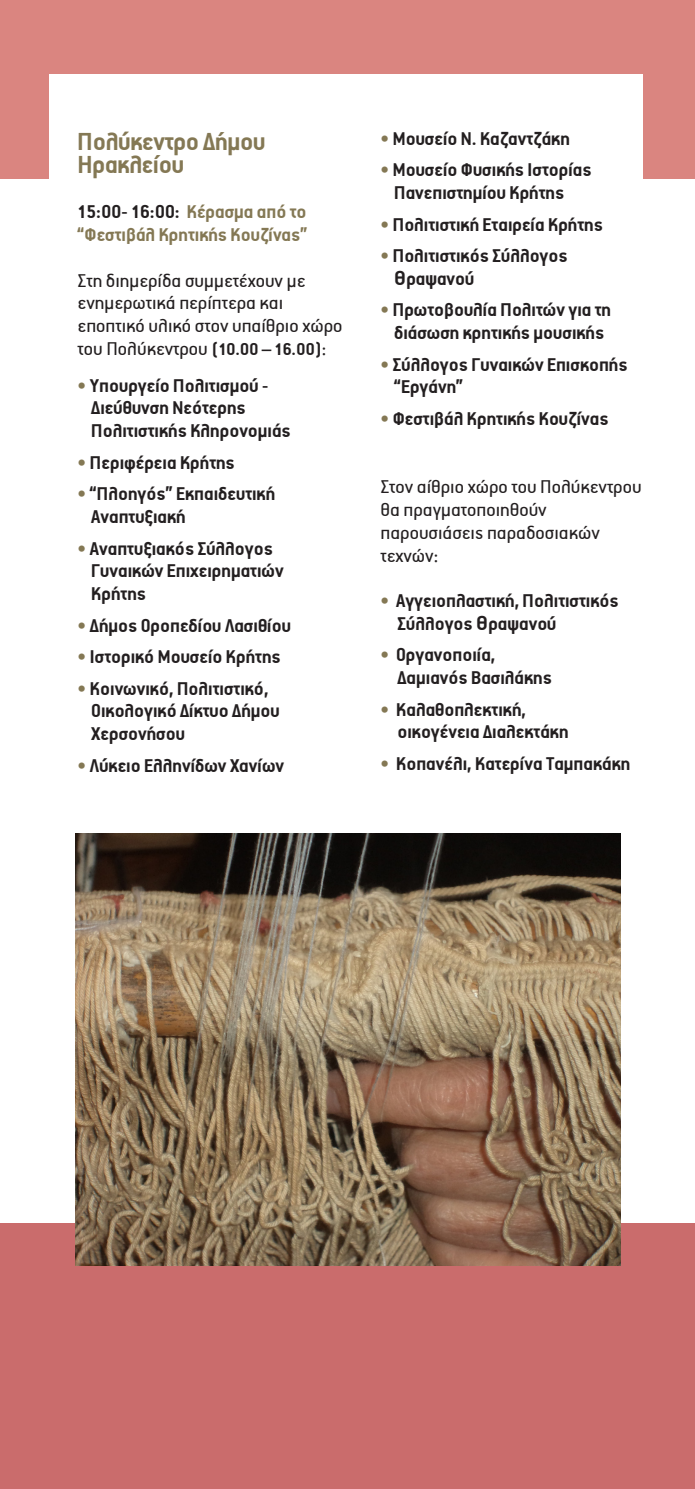
<style>
.page{position:relative;width:695px;height:1489px;background:#fff}
.page>*{position:absolute;margin:0;border:0;box-sizing:border-box;transform-origin:0 0}
.t1{font:700 28px/22.8px "PF Premier Text";letter-spacing:-.01em;color:#847854}
.t2{font:700 21px "PF Premier Text";color:#231f20}
.t3{font:21px/22.8px "PF Premier Text";color:#231f20}
.t4{font:700 21px/22.8px "PF Premier Text";color:#847854}
.s1{color:#231f20}
.s2{font-weight:700;font-size:19.25px}
.s3{color:#847854}
.s4{font-size:22.75px}
</style>
<div class="page">
<div style="left:0;top:0;width:694px;height:179px;background:#da8580"></div>
<div style="left:49px;top:75px;width:594px;height:213px;background:#fff"></div>
<div style="left:0;top:1223px;width:694px;height:265px;background:#ca6c6c"></div>
<img style="left:75px;top:833px;width:545px;height:432px">
<p class="t1" style="left:78px;top:130px;width:189px">Πολύκεντρο Δήμου<br>Ηρακλείου</p>
<p class="t4" style="left:78px;top:200px;width:231px"><span class="s1">15:00- 16:00:</span> Κέρασμα από το “Φεστιβάλ Κρητικής Κουζίνας”</p>
<p class="t3" style="left:78px;top:269px;width:266px">Στη διημερίδα συμμετέχουν με ενημερωτικά περίπτερα και εποπτικό υλικό στον υπαίθριο χώρο του Πολύκεντρου <span class="s2">(10.00 – 16.00)</span>:</p>
<p class="t2" style="left:78px;top:375px;width:192px"><span class="s3">•</span> Υπουργείο Πολιτισμού -</p>
<p class="t2" style="left:91px;top:397px;width:156px">Διεύθυνση Νεότερης</p>
<p class="t2" style="left:91px;top:420px;width:201px">Πολιτιστικής Κληρονομιάς</p>
<p class="t2" style="left:78px;top:452px;width:159px"><span class="s3">•</span> Περιφέρεια Κρήτης</p>
<p class="t2" style="left:78px;top:483px;width:199px"><span class="s3">•</span> “Πλοηγός” Εκπαιδευτική</p>
<p class="t2" style="left:91px;top:506px;width:96px">Αναπτυξιακή</p>
<p class="t2" style="left:78px;top:537px;width:197px"><span class="s3">•</span> Αναπτυξιακός Σύλλογος</p>
<p class="t2" style="left:91px;top:560px;width:194px">Γυναικών Επιχειρηματιών</p>
<p class="t2" style="left:91px;top:583px;width:56px">Κρήτης</p>
<p class="t2" style="left:78px;top:614px;width:215px"><span class="s3">•</span> Δήμος Οροπεδίου Λασιθίου</p>
<p class="t2" style="left:78px;top:646px;width:205px"><span class="s3">•</span> Ιστορικό Μουσείο Κρήτης</p>
<p class="t2" style="left:78px;top:677px;width:192px"><span class="s3">•</span> Κοινωνικό, Πολιτιστικό,</p>
<p class="t2" style="left:91px;top:700px;width:190px">Οικολογικό Δίκτυο Δήμου</p>
<p class="t2" style="left:91px;top:723px;width:95px">Χερσονήσου</p>
<p class="t2" style="left:78px;top:754px;width:208px"><span class="s3">•</span> Λύκειο Ελληνίδων Χανίων</p>
<p class="t2" style="left:380px;top:128px;width:191px"><span class="s3">•</span> Μουσείο Ν. Καζαντζάκη</p>
<p class="t2" style="left:380px;top:159px;width:213px"><span class="s3">•</span> Μουσείο Φυσικής Ιστορίας</p>
<p class="t2" style="left:394px;top:182px;width:172px">Πανεπιστημίου Κρήτης</p>
<p class="t2" style="left:380px;top:214px;width:224px"><span class="s3">•</span> Πολιτιστική Εταιρεία Κρήτης</p>
<p class="t2" style="left:380px;top:245px;width:189px"><span class="s3">•</span> Πολιτιστικός Σύλλογος</p>
<p class="t2" style="left:394px;top:268px;width:82px"><span class="s4">Θ</span>ραψανού</p>
<p class="t2" style="left:380px;top:299px;width:232px"><span class="s3">•</span> Πρωτοβουλία Πολιτών για τη</p>
<p class="t2" style="left:394px;top:322px;width:212px">διάσωση κρητικής μουσικής</p>
<p class="t2" style="left:380px;top:354px;width:249px"><span class="s3">•</span> Σύλλογος Γυναικών Επισκοπής</p>
<p class="t2" style="left:394px;top:376px;width:71px">“Εργάνη”</p>
<p class="t2" style="left:380px;top:408px;width:230px"><span class="s3">•</span> Φεστιβάλ Κρητικής Κουζίνας</p>
<p class="t3" style="left:380px;top:475px;width:262px">Στον αίθριο χώρο του Πολύκεντρου θα πραγματοποιηθούν παρουσιάσεις παραδοσιακών</p>
<p class="t3" style="left:380px;top:543px;width:59px">τεχνών:</p>
<p class="t2" style="left:380px;top:590px;width:240px"><span class="s3">•</span> Αγγειοπλαστική, Πολιτιστικός</p>
<p class="t2" style="left:397px;top:613px;width:160px">Σύλλογος <span class="s4">Θ</span>ραψανού</p>
<p class="t2" style="left:380px;top:644px;width:116px"><span class="s3">•</span> Οργανοποιία,</p>
<p class="t2" style="left:397px;top:667px;width:156px">Δαμιανός Βασιλάκης</p>
<p class="t2" style="left:380px;top:698px;width:147px"><span class="s3">•</span> Καλαθοπλεκτική,</p>
<p class="t2" style="left:397px;top:721px;width:172px">οικογένεια Διαλεκτάκη</p>
<p class="t2" style="left:380px;top:753px;width:251px"><span class="s3">•</span> Κοπανέλι, Κατερίνα Ταμπακάκη</p>
</div>
